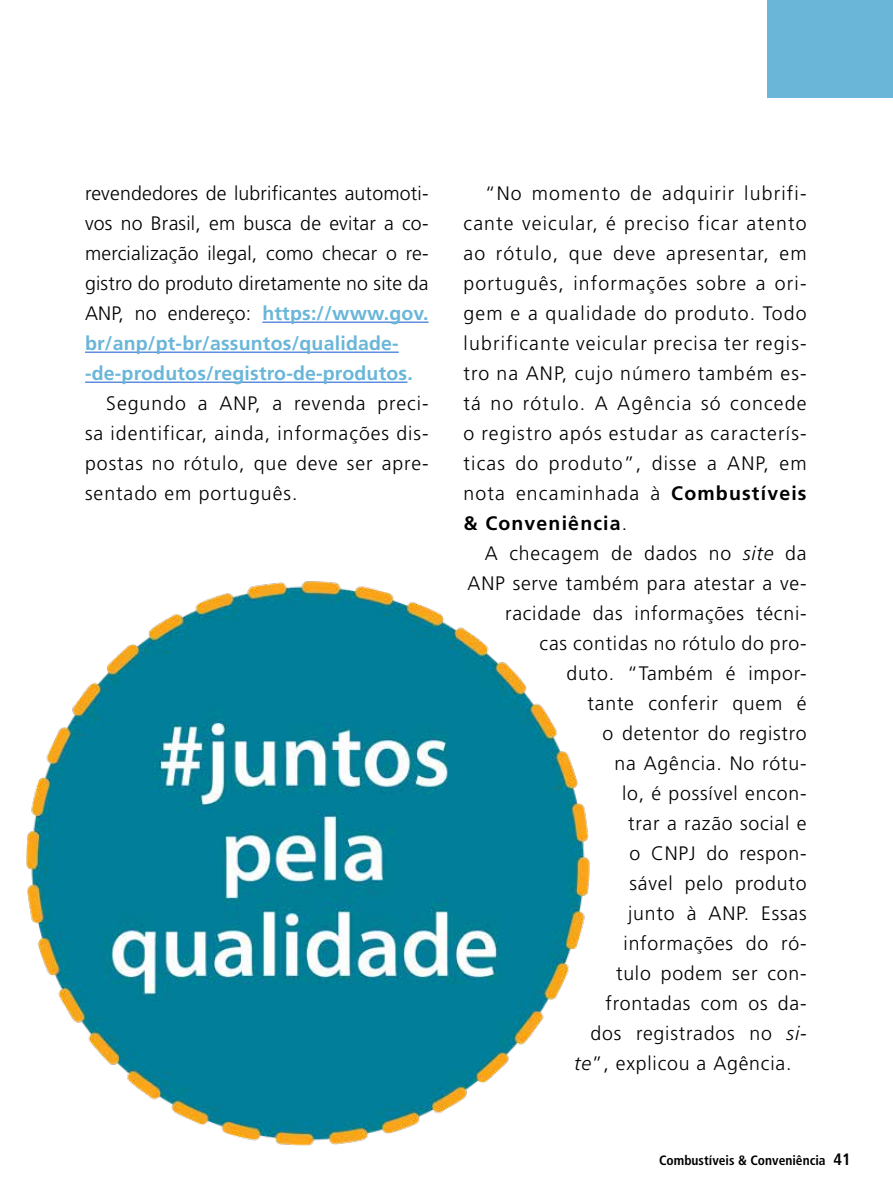
<style>
.page{position:relative;width:893px;height:1191px;background:#fff}
.page>*{position:absolute;margin:0;border:0;box-sizing:border-box;transform-origin:0 0}
.t1{font:300 19.5px/30px "Frutiger";letter-spacing:.04em;color:#000;text-align:justify}
.t2{font:300 19.5px/30px "Frutiger";letter-spacing:.01em;color:#000}
.t3{font:700 condensed 13.5px "Frutiger";color:#000}
.s1{font-weight:700;color:#6ab6d9}
.s2{font-weight:700}
.s3{font-style:italic}
.s4{font-size:16.5px}
</style>
<div class="page">
<img style="left:26px;top:581px;width:564px;height:565px">
<div style="left:768px;top:0;width:125px;height:98px;background:#6ab6d9"></div>
<hr style="left:262px;top:322px;width:167px;height:1px;background:#15c">
<hr style="left:85px;top:352px;width:314px;height:1px;background:#15c">
<hr style="left:85px;top:382px;width:322px;height:1px;background:#15c">
<p class="t2" style="left:85px;top:179px;width:345px">revendedores de lubrificantes automoti&shy;vos no Brasil, em busca de evitar a co&shy;mercialização ilegal, como checar o re&shy;gistro do produto diretamente no site da ANP, no endereço: <span class="s1">https://www.gov. br/anp/pt-br/assuntos/qualidade--de-produtos/registro-de-produtos.</span></p>
<p class="t1" style="left:85px;top:389px;width:345px;text-indent:21px">Segundo a ANP, a revenda preci&shy;sa identificar, ainda, informações dis&shy;postas no rótulo, que deve ser apre&shy;sentado em português.</p>
<p class="t1" style="left:463px;top:179px;width:345px;text-indent:21px">“No momento de adquirir lubrifi&shy;cante veicular, é preciso ficar atento ao rótulo, que deve apresentar, em português, informações sobre a ori&shy;gem e a qualidade do produto. Todo lubrificante veicular precisa ter regis&shy;tro na ANP, cujo número também es&shy;tá no rótulo. A Agência só concede o registro após estudar as caracterís&shy;ticas do produto”, disse a ANP, em nota encaminhada à <span class="s2">Combustíveis &amp; Conveniência</span>.</p>
<p class="t1" style="left:485px;top:538px;width:323px">A checagem de dados no <span class="s3">site</span> da</p>
<p class="t1" style="left:468px;top:568px;width:340px">ANP serve também para atestar a ve-</p>
<p class="t1" style="left:505px;top:598px;width:303px">racidade das informações técni-</p>
<p class="t1" style="left:540px;top:628px;width:269px">cas contidas no rótulo do pro-</p>
<p class="t1" style="left:567px;top:658px;width:242px">duto. “Também é impor-</p>
<p class="t1" style="left:588px;top:688px;width:220px">tante conferir quem é</p>
<p class="t1" style="left:603px;top:718px;width:206px">o detentor do registro</p>
<p class="t1" style="left:615px;top:748px;width:193px">na Agência. No rótu-</p>
<p class="t1" style="left:622px;top:778px;width:186px">lo, é possível encon-</p>
<p class="t1" style="left:628px;top:808px;width:180px">trar a razão social e</p>
<p class="t1" style="left:630px;top:838px;width:179px">o CNPJ do respon-</p>
<p class="t1" style="left:630px;top:868px;width:179px">sável pelo produto</p>
<p class="t1" style="left:628px;top:898px;width:180px">junto à ANP. Essas</p>
<p class="t1" style="left:624px;top:928px;width:184px">informações do ró-</p>
<p class="t1" style="left:616px;top:958px;width:192px">tulo podem ser con-</p>
<p class="t1" style="left:606px;top:988px;width:203px">frontadas com os da-</p>
<p class="t1" style="left:591px;top:1018px;width:218px">dos registrados no <span class="s3">si-</span></p>
<p class="t1" style="left:574px;top:1048px;width:219px"><span class="s3">te</span>”, explicou a Agência.</p>
<p class="t3" style="left:659px;top:1152px;width:193px">Combustíveis &amp; Conveniência <span class="s4">41</span></p>
</div>
